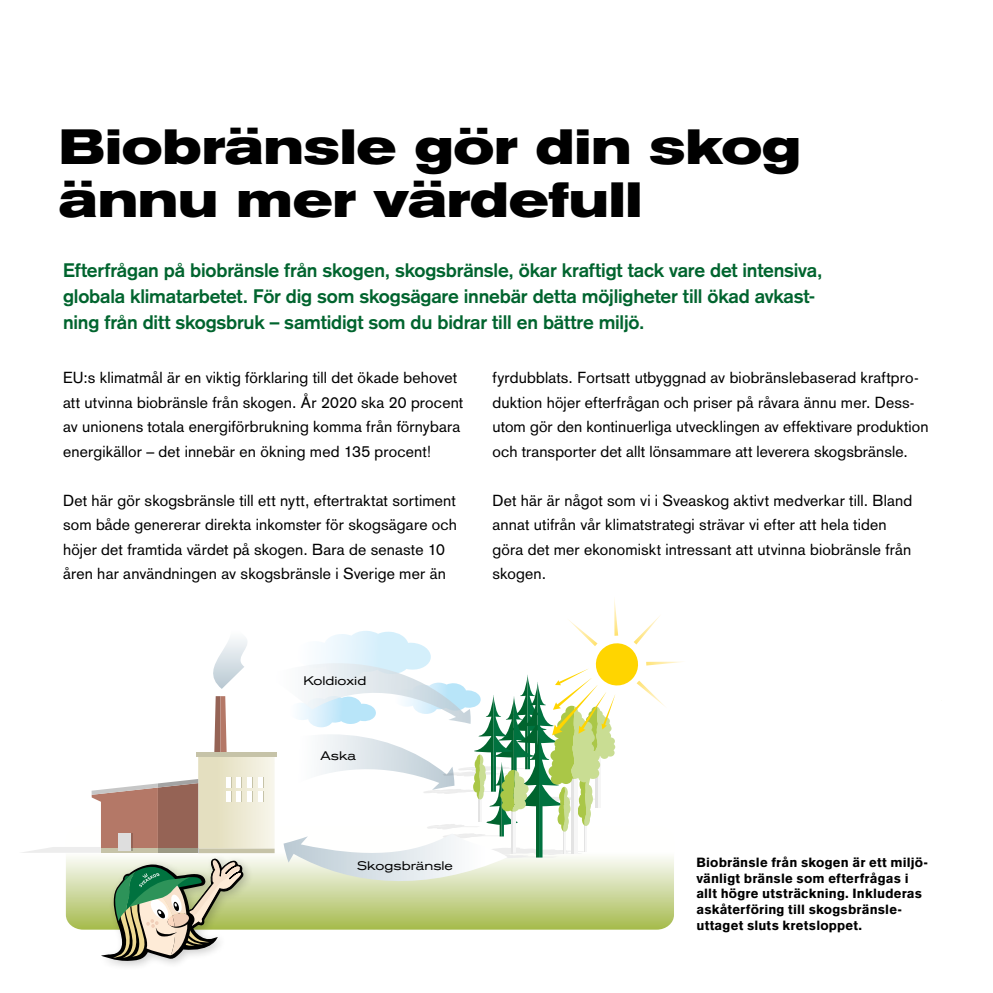
<style>
.page{position:relative;width:993px;height:993px;background:#fff}
.page>*{position:absolute;margin:0;border:0;box-sizing:border-box;transform-origin:0 0}
.t1{font:700 expanded 49px/52.5px "Akzidenz Grotesk BE";letter-spacing:.005em;color:#000}
.t2{font:700 19.25px/26.2px "Akzidenz Grotesk";letter-spacing:-.01em;color:#00642e}
.t3{font:15.75px/24.5px "Akzidenz Grotesk";letter-spacing:.01em;color:#000}
.t4{font:900 13.12px/15.8px "Akzidenz Grotesk";letter-spacing:.01em;color:#000}
.t5{font:expanded 12.25px "Akzidenz Grotesk BE";color:#000}
</style>
<div class="page">
<svg style="left:22px;top:599px;width:660px;height:367px"></svg>
<h1 class="t1" style="left:59px;top:122px;width:743px">Biobränsle gör din skog ännu mer värdefull</h1>
<p class="t2" style="left:63px;top:257px;width:760px">Efterfrågan på biobränsle från skogen, skogsbränsle, ökar kraftigt tack vare det intensiva, globala klimatarbetet. För dig som skogsägare innebär detta möjligheter till ökad avkast&shy;ning från ditt skogsbruk – samtidigt som du bidrar till en bättre miljö.</p>
<p class="t3" style="left:63px;top:365px;width:401px">EU:s klimatmål är en viktig förklaring till det ökade behovet att utvinna biobränsle från skogen. År 2020 ska 20 procent av unionens totala energiförbrukning komma från förnybara energikällor – det innebär en ökning med 135 procent!</p>
<p class="t3" style="left:63px;top:488px;width:395px">Det här gör skogsbränsle till ett nytt, eftertraktat sortiment som både genererar direkta inkomster för skogsägare och höjer det framtida värdet på skogen. Bara de senaste 10 åren har användningen av skogsbränsle i Sverige mer än</p>
<p class="t3" style="left:492px;top:365px;width:437px">fyrdubblats. Fortsatt utbyggnad av biobränslebaserad kraftpro&shy;duktion höjer efterfrågan och priser på råvara ännu mer. Dess&shy;utom gör den kontinuerliga utvecklingen av effektivare produktion och transporter det allt lönsammare att leverera skogsbränsle.</p>
<p class="t3" style="left:492px;top:488px;width:421px">Det här är något som vi i Sveaskog aktivt medverkar till. Bland annat utifrån vår klimatstrategi strävar vi efter att hela tiden göra det mer ekonomiskt intressant att utvinna biobränsle från skogen.</p>
<p class="t5" style="left:303px;top:673px;width:64px">Koldioxid</p>
<p class="t5" style="left:320px;top:748px;width:37px">Aska</p>
<p class="t5" style="left:357px;top:858px;width:97px">Skogsbränsle</p>
<p class="t4" style="left:696px;top:854px;width:233px">Biobränsle från skogen är ett miljö&shy;vänligt bränsle som efterfrågas i allt högre utsträckning. Inkluderas askåterföring till skogsbränsle&shy;uttaget sluts kretsloppet.</p>
</div>
